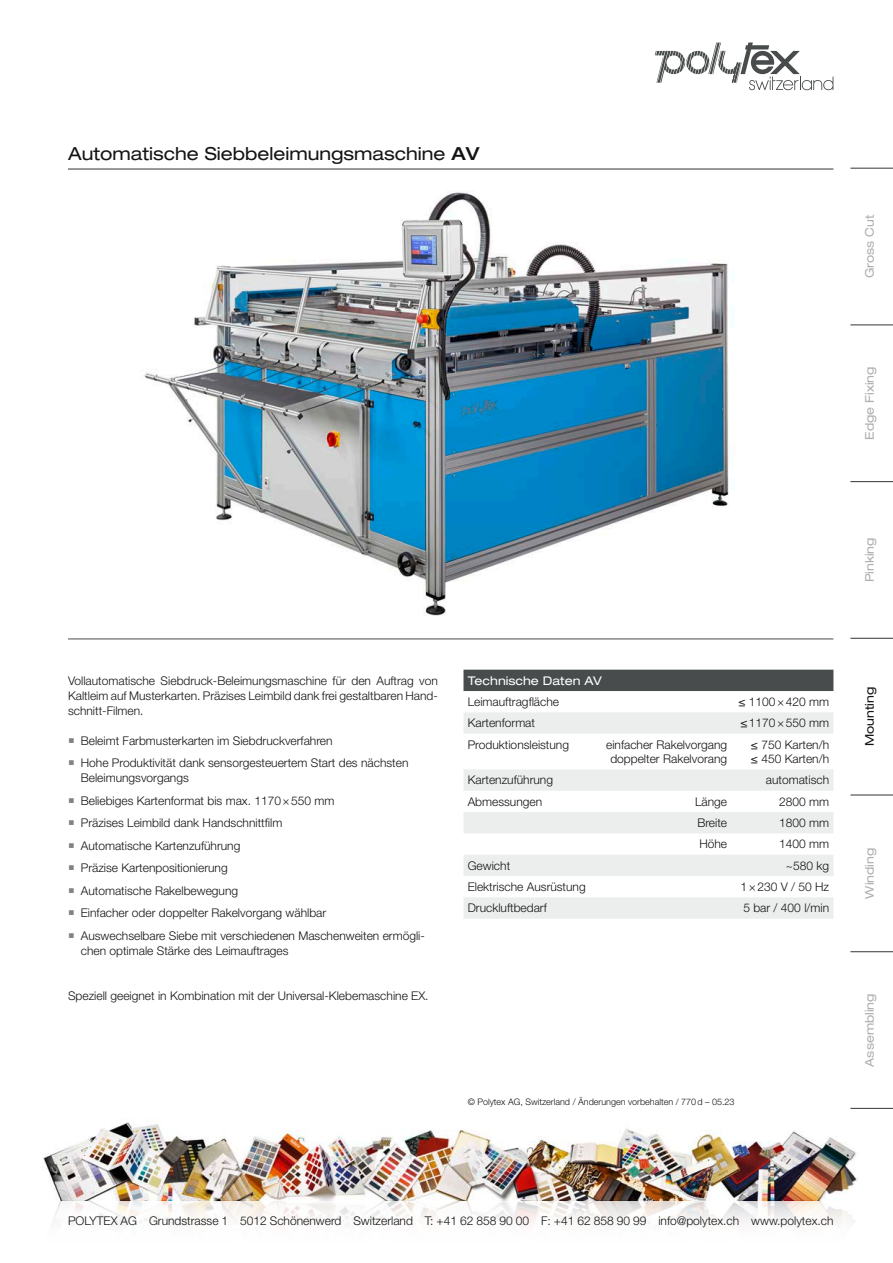
<style>
.page{position:relative;width:893px;height:1263px;background:#fff}
.page>*{position:absolute;margin:0;border:0;box-sizing:border-box;transform-origin:0 0}
.t1{font:expanded 18px "Helvetica Neue LT Pro";color:#131413}
.t2{font:300 12px/22.5px "Helvetica Neue LT Pro";color:#131413}
.t3{font:expanded 12px "Helvetica Neue LT Pro";color:#afafb0}
.t4{font:expanded 12px "Helvetica Neue LT Pro";color:#fff}
.t5{font:expanded 12px "Helvetica Neue LT Pro";color:#131413}
.t6{font:300 9px "Helvetica Neue LT Pro";color:#131413}
.s1{font-weight:500}
</style>
<div class="page">
<img style="left:43px;top:1120px;width:815px;height:80px">
<hr style="left:850px;top:1108px;width:43px;height:1px;background:#494c4c">
<hr style="left:850px;top:951px;width:43px;height:1px;background:#494c4c">
<hr style="left:850px;top:794px;width:43px;height:1px;background:#494c4c">
<hr style="left:850px;top:638px;width:43px;height:1px;background:#494c4c">
<hr style="left:850px;top:481px;width:43px;height:1px;background:#494c4c">
<hr style="left:850px;top:324px;width:43px;height:1px;background:#494c4c">
<hr style="left:850px;top:168px;width:43px;height:1px;background:#494c4c">
<svg style="left:655px;top:43px;width:178px;height:47px"></svg>
<hr style="left:68px;top:168px;width:765px;height:2px;background:#494c4c">
<hr style="left:68px;top:638px;width:765px;height:1px;background:#494c4c">
<img style="left:144px;top:192px;width:585px;height:423px">
<div style="left:463px;top:670px;width:370px;height:21px;background:#494c4c"></div>
<svg style="left:464px;top:712px;width:369px;height:121px"></svg>
<svg style="left:464px;top:855px;width:369px;height:64px"></svg>
<h1 class="t1" style="left:68px;top:142px;width:413px">Automatische Siebbeleimungsmaschine <span class="s1">AV</span></h1>
<p class="t3" style="left:862px;top:278px;width:65px;rotate:-90deg">Gross Cut</p>
<p class="t3" style="left:862px;top:440px;width:75px;rotate:-90deg">Edge Fixing</p>
<p class="t3" style="left:862px;top:582px;width:46px;rotate:-90deg">Pinking</p>
<p class="t2" style="left:68px;top:673px;width:371px;line-height:15px;text-align:justify">Vollautomatische Siebdruck-Beleimungsmaschine für den Auftrag von Kaltleim auf Musterkarten. Präzises Leimbild dank frei gestaltbaren Hand&shy;schnitt-Filmen.</p>
<p class="t2" style="left:81px;top:729px;width:329px">Beleimt Farbmusterkarten im Siebdruckverfahren<br>Hohe Produktivität dank sensorgesteuertem Start des nächsten</p>
<p class="t2" style="left:81px;top:766px;width:346px">Beleimungsvorgangs<br>Beliebiges Kartenformat bis max. 1170×550 mm<br>Präzises Leimbild dank Handschnittfilm<br>Automatische Kartenzuführung<br>Präzise Kartenpositionierung<br>Automatische Rakelbewegung<br>Einfacher oder doppelter Rakelvorgang wählbar<br>Auswechselbare Siebe mit verschiedenen Maschenweiten ermögli-</p>
<p class="t2" style="left:81px;top:939px;width:209px">chen optimale Stärke des Leimauftrages</p>
<p class="t2" style="left:68px;top:984px;width:362px">Speziell geeignet in Kombination mit der Universal-Klebemaschine EX.</p>
<p class="t4" style="left:468px;top:673px;width:136px">Technische Daten AV</p>
<p class="t2" style="left:468px;top:690px;width:93px">Leimauftragfläche</p>
<p class="t2" style="left:738px;top:690px;width:92px">≤ 1100×420 mm</p>
<p class="t2" style="left:468px;top:711px;width:69px">Kartenformat</p>
<p class="t2" style="left:740px;top:711px;width:90px">≤1170×550 mm</p>
<p class="t2" style="left:468px;top:733px;width:103px">Produktionsleistung</p>
<p class="t2" style="left:606px;top:737px;width:122px;line-height:14.4px;text-align:center">einfacher Rakelvorgang doppelter Rakelvorang</p>
<p class="t2" style="left:751px;top:737px;width:80px;line-height:14.4px">≤ 750 Karten/h ≤ 450 Karten/h</p>
<p class="t2" style="left:468px;top:768px;width:87px">Kartenzuführung</p>
<p class="t2" style="left:766px;top:768px;width:65px">automatisch</p>
<p class="t2" style="left:468px;top:790px;width:76px">Abmessungen</p>
<p class="t2" style="left:695px;top:790px;width:34px">Länge</p>
<p class="t2" style="left:779px;top:790px;width:52px">2800 mm</p>
<p class="t2" style="left:697px;top:811px;width:31px">Breite</p>
<p class="t2" style="left:779px;top:811px;width:52px">1800 mm</p>
<p class="t2" style="left:699px;top:832px;width:29px">Höhe</p>
<p class="t2" style="left:779px;top:832px;width:52px">1400 mm</p>
<p class="t2" style="left:468px;top:854px;width:44px">Gewicht</p>
<p class="t2" style="left:786px;top:854px;width:45px">~580 kg</p>
<p class="t2" style="left:468px;top:875px;width:120px">Elektrische Ausrüstung</p>
<p class="t2" style="left:740px;top:875px;width:90px">1×230 V / 50 Hz</p>
<p class="t2" style="left:468px;top:896px;width:81px">Druckluftbedarf</p>
<p class="t2" style="left:743px;top:896px;width:87px">5 bar / 400 l/min</p>
<p class="t6" style="left:468px;top:1096px;width:268px">© Polytex AG, Switzerland / Änderungen vorbehalten / 770d – 05.23</p>
<p class="t5" style="left:862px;top:746px;width:61px;rotate:-90deg">Mounting</p>
<p class="t3" style="left:862px;top:898px;width:52px;rotate:-90deg">Winding</p>
<p class="t3" style="left:862px;top:1066px;width:75px;rotate:-90deg">Assembling</p>
<p class="t2" style="left:68px;top:1209px;width:767px">POLYTEX AG Grundstrasse 1 5012 Schönenwerd Switzerland T: +41 62 858 90 00 F: +41 62 858 90 99 info@polytex.ch www.polytex.ch</p>
</div>
